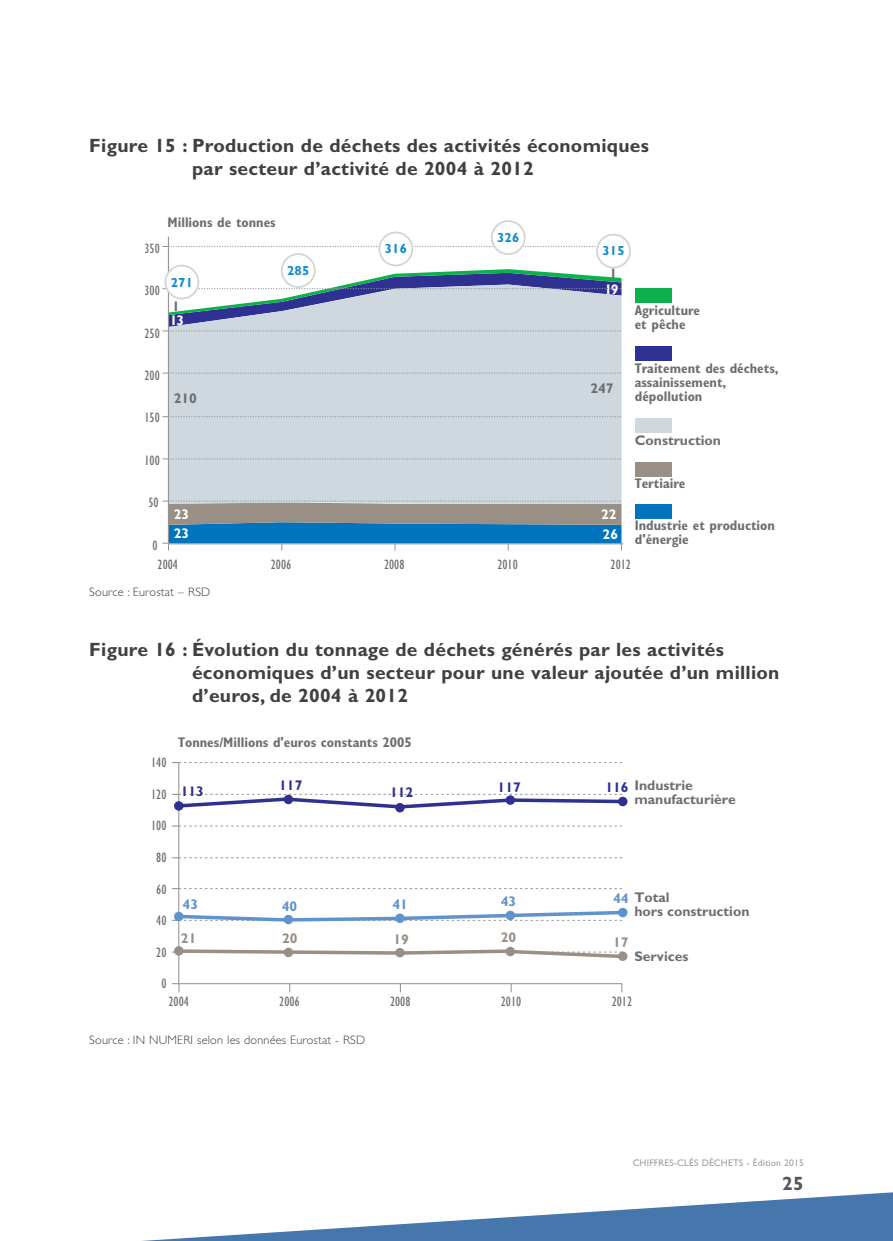
<style>
.page{position:relative;width:893px;height:1241px;background:#fff}
.page>*{position:absolute;margin:0;border:0;box-sizing:border-box;transform-origin:0 0}
.t1{font:700 19.25px/22.8px "Gill Sans Std";letter-spacing:.015em;color:#404041}
.t2{font:700 19.25px "Gill Sans Std";color:#555658}
.t3{font:700 condensed 14px/14px "Gill Sans Std";color:#6d6e70}
.t4{font:condensed 14px "Gill Sans Std";color:#6d6e70}
.t5{font:700 14px/14px "Gill Sans Std";color:#6d6e70}
.t6{font:700 14px "Gill Sans Std";color:#2e3092}
.t7{font:700 14px/19.4px "Gill Sans Std";color:#fff}
.t8{font:700 14px "Gill Sans Std";color:#998f85}
.t9{font:700 14px "Gill Sans Std";color:#6092cc}
.t10{font:700 13.12px "Gill Sans Std";letter-spacing:.015em;color:#108acb}
.t11{font:300 12.25px "Gill Sans Std";letter-spacing:.015em;color:#404041}
.t12{font:9.62px "Gill Sans Std";letter-spacing:.015em;color:#9d9fa1}
.s1{color:#6092cc}
</style>
<div class="page">
<svg style="left:157px;top:1192px;width:736px;height:48px"></svg>
<div style="left:169px;top:331px;width:452px;height:169px;background:#ced8de"></div>
<hr style="left:168px;top:237px;width:1px;height:306px;background:#939598">
<svg style="left:162px;top:458px;width:459px;height:1px"></svg>
<svg style="left:162px;top:416px;width:459px;height:1px"></svg>
<svg style="left:162px;top:372px;width:459px;height:2px"></svg>
<svg style="left:162px;top:269px;width:459px;height:62px"></svg>
<svg style="left:162px;top:246px;width:435px;height:1px"></svg>
<svg style="left:162px;top:500px;width:460px;height:50px;background:#6f98b0"></svg>
<hr style="left:169px;top:543px;width:454px;height:1px;background:#939598">
<div style="left:282px;top:254px;width:33px;height:33px;background:#fff;border-radius:50%"></div>
<div style="left:281px;top:253px;width:35px;height:35px;border:2px solid #d1d3d4;border-radius:50%"></div>
<div style="left:165px;top:265px;width:33px;height:33px;background:#fff;border-radius:50%"></div>
<div style="left:165px;top:265px;width:34px;height:34px;border:2px solid #d1d3d4;border-radius:50%"></div>
<div style="left:379px;top:232px;width:33px;height:33px;background:#fff;border-radius:50%"></div>
<div style="left:379px;top:231px;width:34px;height:35px;border:2px solid #d1d3d4;border-radius:50%"></div>
<div style="left:596px;top:234px;width:35px;height:34px;border:2px solid #d1d3d4;border-radius:50%"></div>
<div style="left:492px;top:221px;width:33px;height:33px;background:#fff;border-radius:50%"></div>
<div style="left:491px;top:220px;width:35px;height:35px;border:2px solid #d1d3d4;border-radius:50%"></div>
<div style="left:635px;top:462px;width:37px;height:14px;background:#998f85"></div>
<div style="left:635px;top:504px;width:37px;height:14px;background:#0074bc"></div>
<div style="left:635px;top:418px;width:37px;height:14px;background:#ced8de"></div>
<div style="left:635px;top:346px;width:37px;height:14px;background:#2e3092"></div>
<div style="left:635px;top:288px;width:37px;height:15px;background:#0cb14b"></div>
<hr style="left:178px;top:762px;width:1px;height:221px;background:#939598">
<svg style="left:172px;top:887px;width:450px;height:2px"></svg>
<svg style="left:172px;top:857px;width:450px;height:1px"></svg>
<svg style="left:172px;top:825px;width:450px;height:1px"></svg>
<svg style="left:172px;top:762px;width:450px;height:1px"></svg>
<hr style="left:179px;top:982px;width:443px;height:2px;background:#939598">
<svg style="left:172px;top:982px;width:8px;height:10px"></svg>
<div style="left:284px;top:914px;width:9px;height:10px;background:#6092cc;border-radius:50%"></div>
<div style="left:395px;top:913px;width:10px;height:9px;background:#6092cc;border-radius:50%"></div>
<svg style="left:395px;top:802px;width:10px;height:10px"></svg>
<div style="left:506px;top:946px;width:9px;height:10px;background:#f2f1f0;border-radius:50%"></div>
<div style="left:618px;top:951px;width:9px;height:9px;background:#998f85;border-radius:50%"></div>
<div style="left:618px;top:796px;width:9px;height:10px;background:#2e3092;border-radius:50%"></div>
<svg style="left:172px;top:793px;width:454px;height:17px"></svg>
<svg style="left:172px;top:908px;width:454px;height:13px"></svg>
<svg style="left:172px;top:947px;width:454px;height:12px"></svg>
<p class="t1" style="left:192px;top:136px;width:458px;text-indent:-103px">Figure 15 : Production de déchets des activités économiques par secteur d’activité de 2004 à 2012</p>
<p class="t4" style="left:144px;top:243px;width:17px">350</p>
<p class="t3" style="left:167px;top:217px;width:110px">Millions de tonnes</p>
<p class="t4" style="left:144px;top:285px;width:17px">300</p>
<p class="t4" style="left:144px;top:327px;width:17px">250</p>
<p class="t10" style="left:171px;top:277px;width:24px">271</p>
<p class="t5" style="left:172px;top:301px;width:9px">1</p>
<p class="t7" style="left:170px;top:311px;width:16px">13</p>
<p class="t10" style="left:287px;top:265px;width:24px">285</p>
<p class="t4" style="left:144px;top:370px;width:17px">200</p>
<p class="t4" style="left:144px;top:412px;width:17px">150</p>
<p class="t5" style="left:174px;top:393px;width:25px">210</p>
<p class="t4" style="left:144px;top:454px;width:17px">100</p>
<p class="t4" style="left:148px;top:497px;width:12px">50</p>
<p class="t4" style="left:152px;top:539px;width:7px">0</p>
<p class="t7" style="left:174px;top:506px;width:17px">23</p>
<p class="t7" style="left:174px;top:525px;width:17px">23</p>
<p class="t10" style="left:497px;top:232px;width:24px">326</p>
<p class="t10" style="left:385px;top:244px;width:24px">316</p>
<p class="t10" style="left:602px;top:246px;width:24px">315</p>
<p class="t5" style="left:610px;top:268px;width:9px">1</p>
<p class="t7" style="left:604px;top:281px;width:16px">19</p>
<p class="t3" style="left:635px;top:304px;width:67px">Agriculture et pêche</p>
<p class="t5" style="left:590px;top:382px;width:25px">247</p>
<p class="t3" style="left:635px;top:362px;width:145px">Traitement des déchets, assainissement, dépollution</p>
<p class="t5" style="left:635px;top:434px;width:88px">Construction</p>
<p class="t7" style="left:601px;top:506px;width:18px">22<br>26</p>
<p class="t3" style="left:635px;top:478px;width:52px">Tertiaire</p>
<p class="t3" style="left:635px;top:520px;width:142px">Industrie et production d'énergie</p>
<p class="t4" style="left:158px;top:559px;width:22px">2004</p>
<p class="t4" style="left:271px;top:559px;width:22px">2006</p>
<p class="t4" style="left:384px;top:559px;width:22px">2008</p>
<p class="t4" style="left:611px;top:559px;width:22px">2012</p>
<p class="t4" style="left:497px;top:559px;width:22px">2010</p>
<p class="t11" style="left:89px;top:587px;width:123px">Source : Eurostat – RSD</p>
<p class="t1" style="left:192px;top:640px;width:589px;text-indent:-103px">Figure 16 : Évolution du tonnage de déchets générés par les activités économiques d’un secteur pour une valeur ajoutée d’un million d’euros, de 2004 à 2012</p>
<p class="t4" style="left:151px;top:757px;width:17px">140</p>
<p class="t4" style="left:151px;top:788px;width:17px">120</p>
<p class="t4" style="left:151px;top:820px;width:17px">100</p>
<p class="t4" style="left:156px;top:851px;width:12px">80</p>
<p class="t4" style="left:156px;top:883px;width:12px">60</p>
<p class="t4" style="left:156px;top:915px;width:12px">40</p>
<p class="t4" style="left:156px;top:946px;width:12px">20</p>
<p class="t4" style="left:161px;top:978px;width:7px">0</p>
<p class="t3" style="left:178px;top:736px;width:235px">Tonnes/Millions d'euros constants 2005</p>
<p class="t6" style="left:181px;top:785px;width:25px">113</p>
<p class="t6" style="left:279px;top:780px;width:25px">117</p>
<p class="t6" style="left:390px;top:787px;width:25px">112</p>
<p class="t6" style="left:498px;top:782px;width:25px">117</p>
<p class="t9" style="left:183px;top:899px;width:17px">43</p>
<p class="t9" style="left:282px;top:900px;width:17px">40</p>
<p class="t9" style="left:392px;top:899px;width:17px">41</p>
<p class="t9" style="left:501px;top:895px;width:17px">43</p>
<p class="t8" style="left:181px;top:932px;width:17px">21</p>
<p class="t8" style="left:282px;top:933px;width:17px">20</p>
<p class="t8" style="left:393px;top:934px;width:17px">19</p>
<p class="t8" style="left:501px;top:932px;width:17px">20</p>
<p class="t5" style="left:634px;top:779px;width:103px">Industrie manufacturière</p>
<p class="t6" style="left:605px;top:782px;width:25px">116</p>
<p class="t5" style="left:634px;top:891px;width:117px;text-indent:-21px"><span class="s1">44</span> Total<br>hors construction</p>
<p class="t8" style="left:613px;top:937px;width:17px">17</p>
<p class="t5" style="left:634px;top:950px;width:56px">Services</p>
<p class="t4" style="left:501px;top:996px;width:22px">2010</p>
<p class="t4" style="left:168px;top:996px;width:22px">2004</p>
<p class="t4" style="left:279px;top:996px;width:22px">2006</p>
<p class="t4" style="left:390px;top:996px;width:22px">2008</p>
<p class="t4" style="left:612px;top:996px;width:22px">2012</p>
<p class="t11" style="left:89px;top:1034px;width:277px">Source : IN NUMERI selon les données Eurostat - RSD</p>
<p class="t12" style="left:633px;top:1159px;width:173px">CHIFFRES-CLÉS DÉCHETS - Édition 2015</p>
<p class="t2" style="left:782px;top:1175px;width:23px">25</p>
</div>
